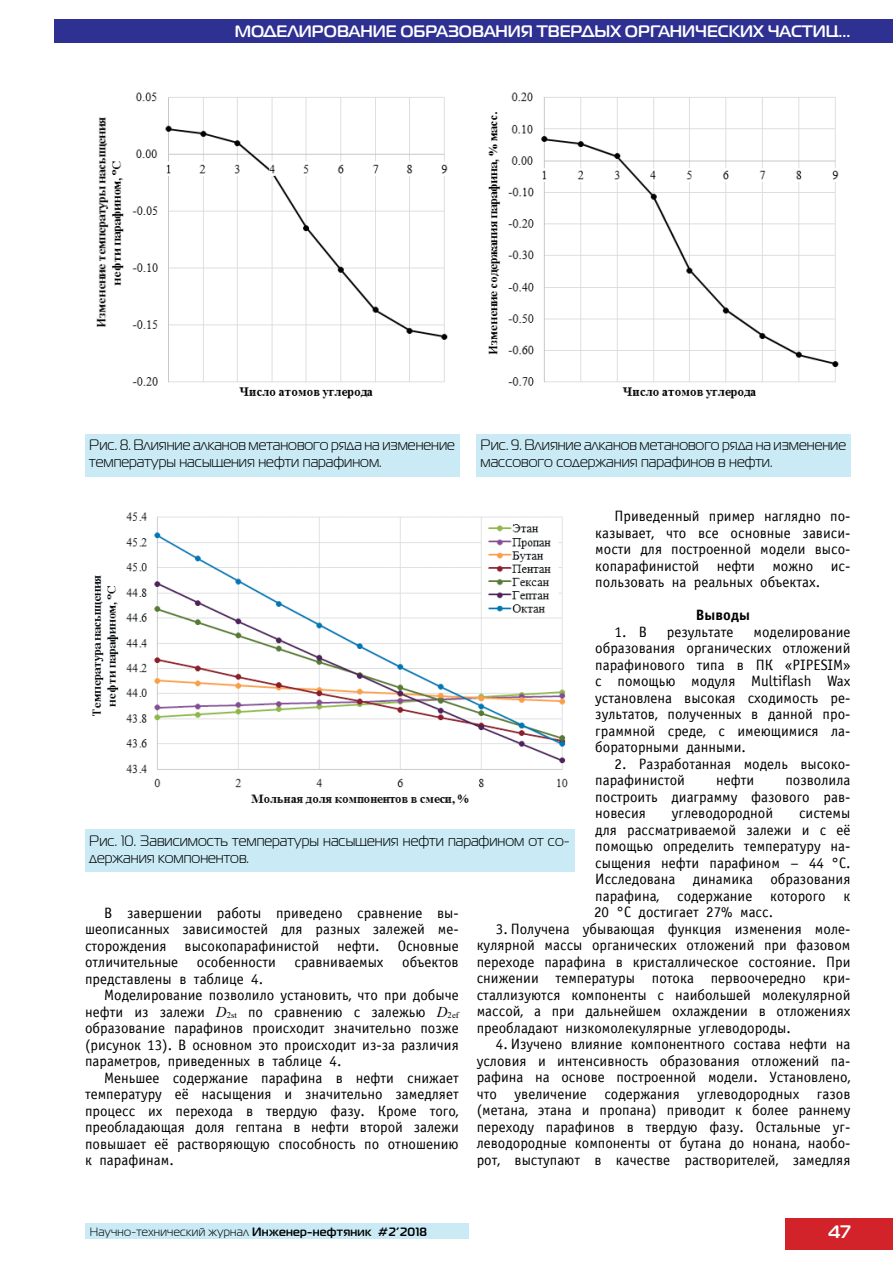
<style>
.page{position:relative;width:893px;height:1263px;background:#fff}
.page>*{position:absolute;margin:0;border:0;box-sizing:border-box;transform-origin:0 0}
.t1{font:700 18px "PT Magistral";color:#fff}
.t2{font:700 16.5px "PT Magistral";color:#fff}
.t3{font:15px/16.5px "Officina Sans";color:#000;text-align:justify}
.t4{font:15px/16.5px "PT Magistral";color:#000}
.t5{font:700 15px "Officina Sans";color:#000}
.t6{font:12px "PT Magistral";letter-spacing:.025em;color:#000}
.s1{font-family:"Times New Roman";font-style:italic}
.s2{font-weight:700}
</style>
<div class="page">
<div style="left:785px;top:1218px;width:108px;height:31px;background:#d2232a"></div>
<div style="left:85px;top:1224px;width:383px;height:15px;background:#caebf5"></div>
<div style="left:54px;top:19px;width:839px;height:24px;background:#2e3092"></div>
<img style="left:96px;top:92px;width:352px;height:307px">
<img style="left:488px;top:92px;width:351px;height:307px">
<div style="left:85px;top:434px;width:374px;height:43px;background:#caebf5"></div>
<div style="left:476px;top:434px;width:374px;height:43px;background:#caebf5"></div>
<img style="left:92px;top:512px;width:476px;height:293px">
<div style="left:85px;top:829px;width:489px;height:43px;background:#caebf5"></div>
<p class="t2" style="left:235px;top:21px;width:14px">моде</p>
<p class="t2" style="left:287px;top:21px;width:25px">лирование</p>
<p class="t2" style="left:400px;top:21px;width:72px">образовани</p>
<p class="t2" style="left:521px;top:21px;width:40px">я тверд</p>
<p class="t2" style="left:595px;top:21px;width:77px">ых органи</p>
<p class="t2" style="left:695px;top:21px;width:25px">ческих</p>
<p class="t2" style="left:768px;top:21px;width:84px">части ц...</p>
<p class="t4" style="left:89px;top:437px;width:367px">Рис. 8. Влияние алканов метанового ряда на изменение температуры насыщения нефти парафином.</p>
<p class="t4" style="left:480px;top:437px;width:367px">Рис. 9. Влияние алканов метанового ряда на изменение массового содержания парафинов в нефти.</p>
<p class="t3" style="left:595px;top:508px;width:257px;text-indent:19px">Приведенный пример наглядно по&shy;казывает, что все основные зависи&shy;мости для построенной модели высо&shy;копарафинистой нефти можно ис&shy;пользовать на реальных объектах.</p>
<p class="t5" style="left:696px;top:607px;width:56px">Выводы</p>
<p class="t3" style="left:614px;top:624px;width:34px">1. В</p>
<p class="t3" style="left:667px;top:624px;width:68px">результате</p>
<p class="t3" style="left:595px;top:624px;width:257px;text-indent:158px">моделирование образования органических отложений парафинового типа в ПК «PIPESIM» с помощью модуля Multiflash Waх установлена высокая сходимость ре&shy;зультатов, полученных в данной про&shy;граммной среде, с имеющимися ла&shy;бораторными данными.</p>
<p class="t3" style="left:595px;top:756px;width:257px;text-indent:19px">2. Разработанная модель высоко&shy;парафинистой</p>
<p class="t3" style="left:716px;top:772px;width:40px">нефти</p>
<p class="t3" style="left:595px;top:772px;width:257px;text-indent:190px">позволила построить диаграмму фазового рав&shy;новесия</p>
<p class="t3" style="left:672px;top:805px;width:103px">углеводородной</p>
<p class="t3" style="left:594px;top:805px;width:258px;text-indent:205px">системы для рассматриваемой залежи и с её помощью определить температуру на&shy;сыщения нефти парафином – 44 °С.<br>Исследована динамика образования парафина, содержание которого к 20 °С достигает 27% масс.</p>
<p class="t3" style="left:477px;top:921px;width:375px;text-indent:19px">3. Получена убывающая функция изменения моле&shy;кулярной массы органических отложений при фазовом переходе парафина в кристаллическое состояние. При снижении температуры потока первоочередно кри&shy;сталлизуются компоненты с наибольшей молекулярной массой, а при дальнейшем охлаждении в отложениях преобладают низкомолекулярные углеводороды.</p>
<p class="t3" style="left:477px;top:1036px;width:375px;text-indent:19px">4. Изучено влияние компонентного состава нефти на условия и интенсивность образования отложений па&shy;рафина на основе построенной модели. Установлено, что увеличение содержания углеводородных газов (метана, этана и пропана) приводит к более раннему переходу парафинов в твердую фазу. Остальные уг&shy;леводородные компоненты от бутана до нонана, наобо&shy;рот, выступают в качестве растворителей, замедляя</p>
<p class="t4" style="left:89px;top:833px;width:482px">Рис. 10. Зависимость температуры насыщения нефти парафином от со&shy;держания компонентов.</p>
<p class="t3" style="left:85px;top:904px;width:375px;text-indent:19px">В завершении работы приведено сравнение вы&shy;шеописанных зависимостей для разных залежей ме&shy;сторождения высокопарафинистой нефти. Основные отличительные особенности сравниваемых объектов представлены в таблице 4.</p>
<p class="t3" style="left:85px;top:987px;width:375px;text-indent:19px">Моделирование позволило установить, что при добыче нефти из залежи <span class="s1">D</span><sub>2st</sub> по сравнению с залежью <span class="s1">D</span><sub>2ef </sub>образование парафинов происходит значительно позже (рисунок 13). В основном это происходит из-за различия параметров, приведенных в таблице 4.</p>
<p class="t3" style="left:85px;top:1069px;width:375px;text-indent:19px">Меньшее содержание парафина в нефти снижает температуру её насыщения и значительно замедляет процесс их перехода в твердую фазу. Кроме того, преобладающая доля гептана в нефти второй залежи повышает её растворяющую способность по отношению к парафинам.</p>
<p class="t6" style="left:90px;top:1225px;width:339px">Научно-технический журнал <span class="s2">Инженер-нефтяник #2’2018</span></p>
<p class="t1" style="left:828px;top:1221px;width:24px">47</p>
</div>
